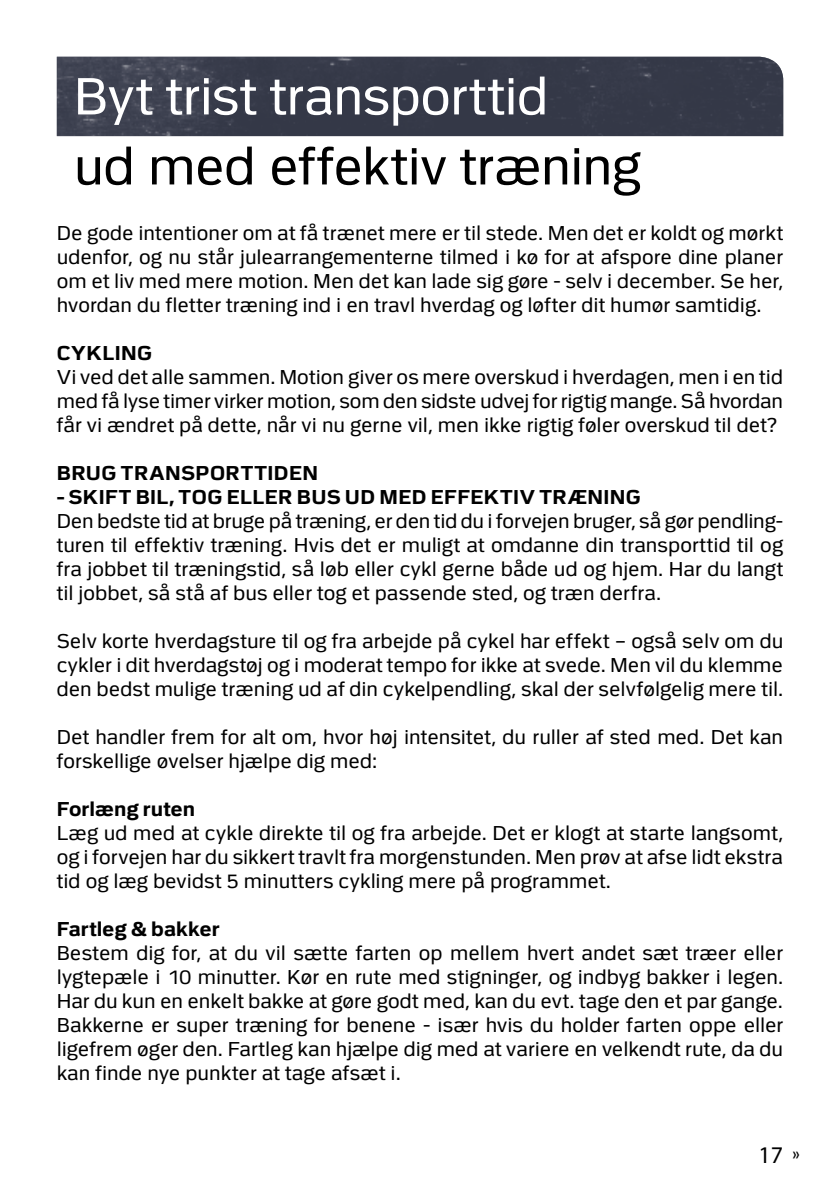
<style>
.page{position:relative;width:840px;height:1191px;background:#fff}
.page>*{position:absolute;margin:0;border:0;box-sizing:border-box;transform-origin:0 0}
.t1{font:52px "Politi";letter-spacing:-.005em;color:#fff}
.t2{font:52px "Politi";letter-spacing:-.01em;color:#000}
.t3{font:24px "Myriad Pro";color:#000}
.t4{font:20px/24px "Politi";color:#000;text-align:justify}
.t5{font:700 20px "Politi";letter-spacing:.025em;color:#000}
</style>
<div class="page">
<img style="left:57px;top:57px;width:725px;height:79px">
<h1 class="t1" style="left:74px;top:68px;width:476px">Byt trist transporttid</h1>
<h1 class="t2" style="left:74px;top:138px;width:568px">ud med effektiv træning</h1>
<p class="t4" style="left:57px;top:221px;width:727px">De gode intentioner om at få trænet mere er til stede. Men det er koldt og mørkt udenfor, og nu står julearrangementerne tilmed i kø for at afspore dine planer om et liv med mere motion. Men det kan lade sig gøre - selv i december. Se her, hvordan du fletter træning ind i en travl hverdag og løfter dit humør samtidig.</p>
<p class="t5" style="left:57px;top:342px;width:71px">CYKLING</p>
<p class="t4" style="left:57px;top:365px;width:727px">Vi ved det alle sammen. Motion giver os mere overskud i hverdagen, men i en tid med få lyse timer virker motion, som den sidste udvej for rigtig mange. Så hvordan får vi ændret på dette, når vi nu gerne vil, men ikke rigtig føler overskud til det?</p>
<p class="t5" style="left:57px;top:462px;width:259px">BRUG TRANSPORTTIDEN</p>
<p class="t5" style="left:57px;top:486px;width:527px">- SKIFT BI L, TOG ELLER BUS UD MED EFFEKTIV TRÆNING</p>
<p class="t4" style="left:57px;top:509px;width:727px">Den bedste tid at bruge på træning, er den tid du i forvejen bruger, så gør pendling&shy;turen til effektiv træning. Hvis det er muligt at omdanne din transporttid til og fra jobbet til træningstid, så løb eller cykl gerne både ud og hjem. Har du langt til jobbet, så stå af bus eller tog et passende sted, og træn derfra.</p>
<p class="t4" style="left:57px;top:629px;width:727px">Selv korte hverdagsture til og fra arbejde på cykel har effekt – også selv om du cykler i dit hverdagstøj og i moderat tempo for ikke at svede. Men vil du klemme den bedst mulige træning ud af din cykelpendling, skal der selvfølgelig mere til.</p>
<p class="t4" style="left:57px;top:725px;width:727px">Det handler frem for alt om, hvor høj intensitet, du ruller af sted med. Det kan forskellige øvelser hjælpe dig med:</p>
<p class="t5" style="left:57px;top:798px;width:140px">FORLÆNG RUTEN</p>
<p class="t4" style="left:57px;top:821px;width:727px">Læg ud med at cykle direkte til og fra arbejde. Det er klogt at starte langsomt, og i forvejen har du sikkert travlt fra morgenstunden. Men prøv at afse lidt ekstra tid og læg bevidst 5 minutters cykling mere på programmet.</p>
<p class="t5" style="left:57px;top:918px;width:164px">FARTLEG &amp; BAKKER</p>
<p class="t4" style="left:57px;top:941px;width:727px">Bestem dig for, at du vil sætte farten op mellem hvert andet sæt træer eller lygtepæle i 10 minutter. Kør en rute med stigninger, og indbyg bakker i legen.<br>Har du kun en enkelt bakke at gøre godt med, kan du evt. tage den et par gange.<br>Bakkerne er super træning for benene - især hvis du holder farten oppe eller ligefrem øger den. Fartleg kan hjælpe dig med at variere en velkendt rute, da du kan finde nye punkter at tage afsæt i.</p>
<p class="t3" style="left:758px;top:1142px;width:26px">17</p>
<p class="t4" style="left:791px;top:1141px;width:9px">»</p>
</div>
